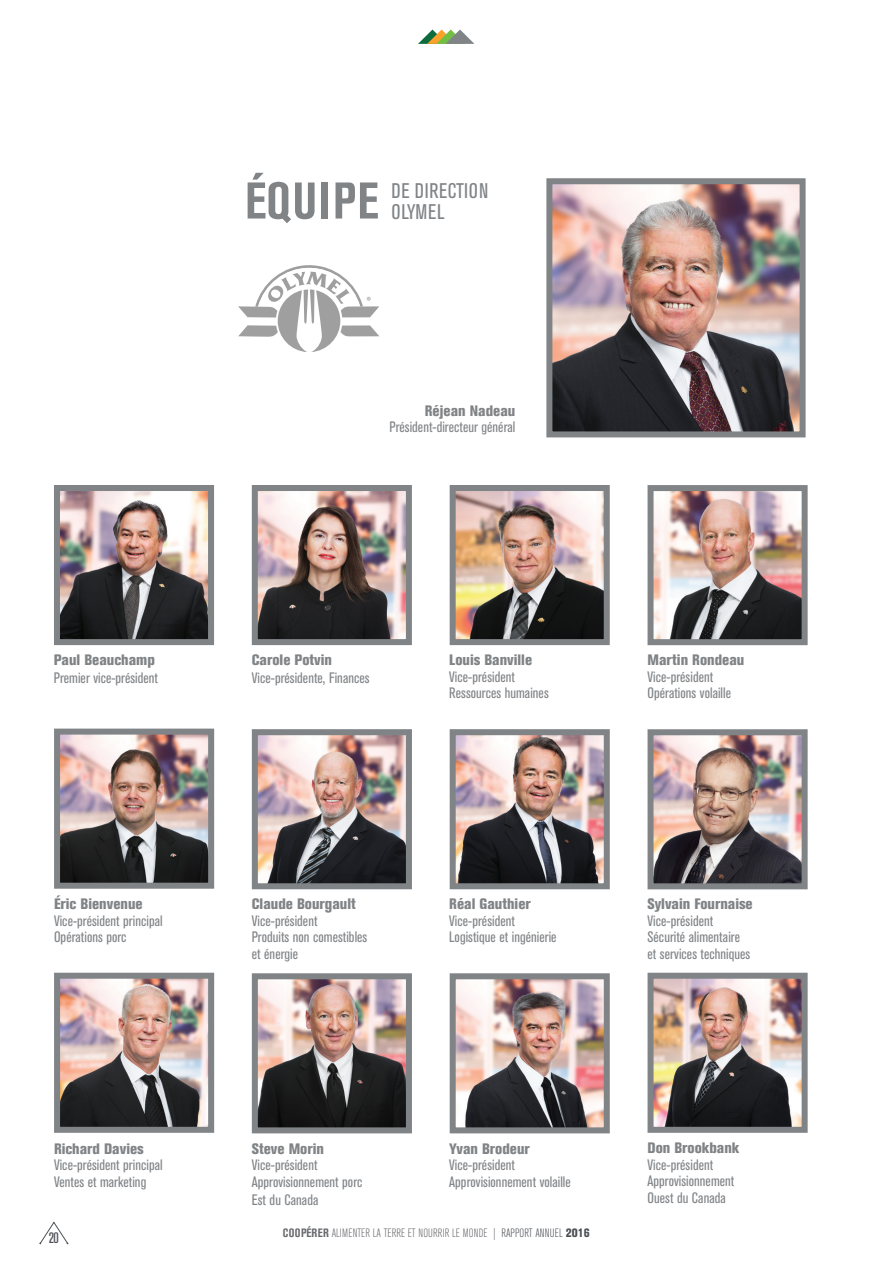
<style>
.page{position:relative;width:893px;height:1263px;background:#fff}
.page>*{position:absolute;margin:0;border:0;box-sizing:border-box;transform-origin:0 0}
.t1{font:700 condensed 51px "Akzidenz Grotesk BE";letter-spacing:.035em;color:#818487}
.t2{font:condensed 21px/21px "Akzidenz Grotesk BE";letter-spacing:.03em;color:#818487}
.t3{font:condensed 15px/16.5px "Akzidenz Grotesk BE";letter-spacing:.005em;color:#818487}
.t4{font:800 condensed 15px "Akzidenz Grotesk BE";color:#818487}
.t5{font:500 condensed 15px "Akzidenz Grotesk BE";color:#4d5156}
.t6{font:300 condensed 12px "Akzidenz Grotesk BE";letter-spacing:.01em;color:#68696d}
.s1{font-weight:700}
.s2{color:#4d5156}
.s3{font-weight:800;color:#4d5156}
</style>
<div class="page">
<svg style="left:39px;top:1221px;width:30px;height:23px"></svg>
<svg style="left:418px;top:30px;width:56px;height:14px"></svg>
<img style="left:647px;top:972px;width:161px;height:161px">
<img style="left:647px;top:485px;width:161px;height:161px">
<img style="left:647px;top:729px;width:161px;height:161px">
<img style="left:54px;top:485px;width:160px;height:161px">
<img style="left:54px;top:728px;width:161px;height:161px">
<img style="left:54px;top:972px;width:161px;height:161px">
<img style="left:251px;top:485px;width:161px;height:161px">
<img style="left:251px;top:729px;width:161px;height:161px">
<img style="left:251px;top:973px;width:161px;height:161px">
<img style="left:449px;top:485px;width:161px;height:161px">
<img style="left:449px;top:729px;width:161px;height:161px">
<img style="left:449px;top:973px;width:161px;height:161px">
<img style="left:546px;top:178px;width:260px;height:260px">
<svg style="left:238px;top:265px;width:141px;height:87px"></svg>
<h1 class="t1" style="left:245px;top:172px;width:135px">ÉQUIPE</h1>
<h2 class="t2" style="left:391px;top:181px;width:98px">DE DIRECTION<br>OLYMEL</h2>
<p class="t4" style="left:425px;top:402px;width:92px">Réjean Nadeau</p>
<p class="t3" style="left:390px;top:419px;width:127px">Président-directeur général</p>
<p class="t4" style="left:54px;top:651px;width:102px">Paul Beauchamp</p>
<p class="t3" style="left:54px;top:670px;width:106px">Premier vice-président</p>
<p class="t4" style="left:252px;top:651px;width:82px">Carole Potvin</p>
<p class="t3" style="left:252px;top:670px;width:119px">Vice-présidente, Finances</p>
<p class="t4" style="left:449px;top:651px;width:84px">Louis Banville</p>
<p class="t3" style="left:449px;top:669px;width:101px">Vice-président<br>Ressources humaines</p>
<p class="t4" style="left:647px;top:651px;width:98px">Martin Rondeau</p>
<p class="t3" style="left:647px;top:669px;width:85px">Vice-président<br>Opérations volaille</p>
<p class="t4" style="left:54px;top:895px;width:90px">Éric Bienvenue</p>
<p class="t3" style="left:54px;top:913px;width:110px">Vice-président principal<br>Opérations porc</p>
<p class="t4" style="left:252px;top:895px;width:106px">Claude Bourgault</p>
<p class="t3" style="left:252px;top:913px;width:117px">Vice-président<br>Produits non comestibles et énergie</p>
<p class="t4" style="left:449px;top:895px;width:83px">Réal Gauthier</p>
<p class="t3" style="left:449px;top:913px;width:109px">Vice-président<br>Logistique et ingénierie</p>
<p class="t4" style="left:647px;top:895px;width:107px">Sylvain Fournaise</p>
<p class="t3" style="left:647px;top:913px;width:104px">Vice-président<br>Sécurité alimentaire et services techniques</p>
<p class="t4" style="left:54px;top:1140px;width:91px">Richard Davies</p>
<p class="t3" style="left:54px;top:1157px;width:110px">Vice-président principal<br>Ventes et marketing</p>
<p class="t4" style="left:252px;top:1140px;width:74px">Steve Morin</p>
<p class="t3" style="left:252px;top:1157px;width:112px">Vice-président<br>Approvisionnement porc</p>
<p class="t3" style="left:252px;top:1191px;width:68px">Est du Canada</p>
<p class="t4" style="left:449px;top:1140px;width:82px">Yvan Brodeur</p>
<p class="t3" style="left:449px;top:1157px;width:123px">Vice-président<br>Approvisionnement volaille</p>
<p class="t5" style="left:49px;top:1230px;width:12px">20</p>
<p class="t6" style="left:283px;top:1226px;width:309px"><span class="s1">COOPÉRER</span> ALIMENTER LA TERRE ET NOURRIR LE MONDE | <span class="s2">RAPPORT ANNUEL</span> <span class="s3">2016</span></p>
<p class="t4" style="left:647px;top:1139px;width:93px">Don Brookbank</p>
<p class="t3" style="left:647px;top:1156px;width:88px">Vice-président<br>Approvisionnement<br>Ouest du Canada</p>
</div>
